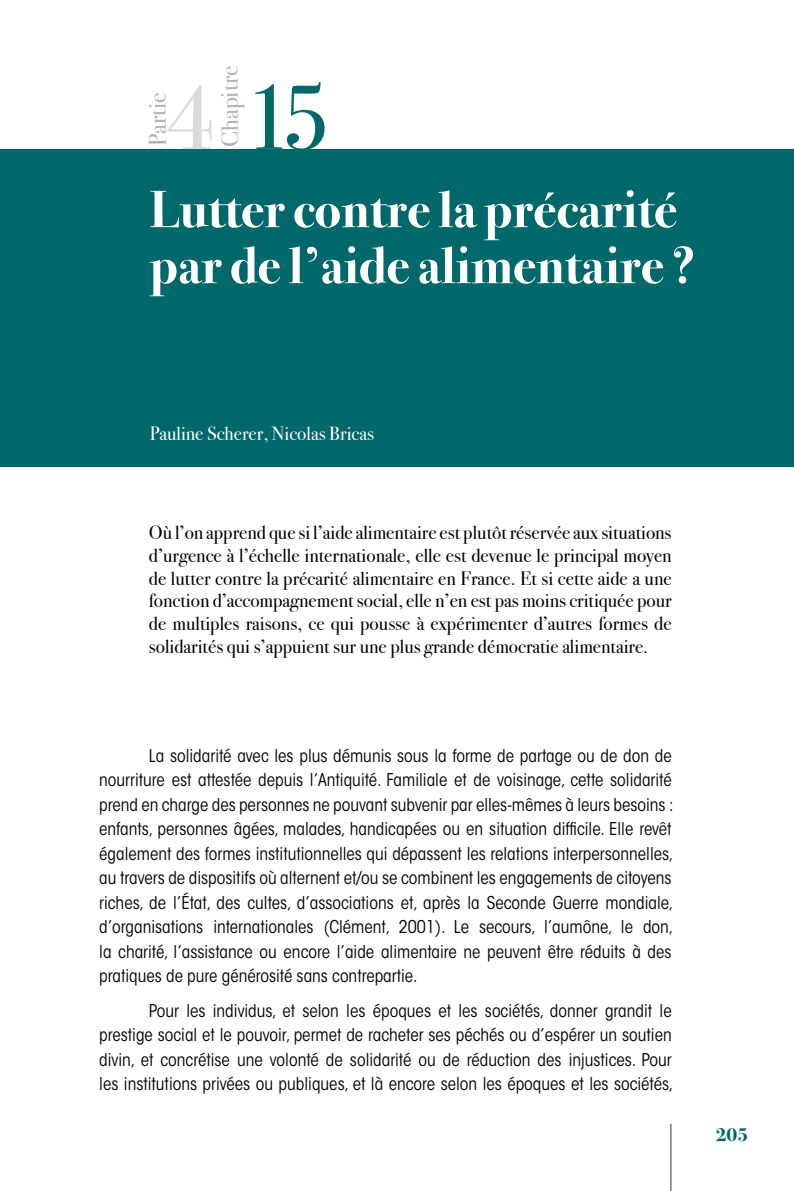
<style>
.page{position:relative;width:794px;height:1191px;background:#fff}
.page>*{position:absolute;margin:0;border:0;box-sizing:border-box;transform-origin:0 0}
.t1{font:91px "Bodoni Svty Two ITCTT";color:#00686b}
.quae-titre-chapitre{font:700 52.5px/56px "Bodoni Svty Two ITCTT";color:#fff}
.t2{font:24.5px "Bodoni Svty Two ITCTT";color:#b3b2b2}
.quae-chapo{font:19.25px/22.8px "Bodoni Svty Two ITCTT";color:#000;text-align:justify}
.quae-auteurs_BLANC{font:19.25px "Bodoni Svty Two ITCTT";color:#fff}
.t3{font:700 19.25px "Bodoni Svty Two ITCTT";color:#00686b}
.intro_chapitre{font:condensed 17.5px/24.5px "ITC Avant Garde Std";color:#000;text-align:justify}
.s1{color:#dadada}
</style>
<div class="page">
<hr style="left:670px;top:1124px;width:1px;height:67px;background:#878787">
<div style="left:0;top:149px;width:794px;height:317px;background:#00686b"></div>
<p class="t2" style="left:210px;top:147px;width:83px;rotate:-91deg">Chapitre</p>
<p class="t1" style="left:166px;top:43px;width:166px"><span class="s1">4</span> 15</p>
<p class="t2" style="left:138px;top:147px;width:55px;rotate:-91deg">Partie</p>
<p class="quae-titre-chapitre" style="left:150px;top:177px;width:547px">Lutter contre la précarité par de l’aide alimentaire ?</p>
<p class="quae-auteurs_BLANC" style="left:150px;top:417px;width:226px">Pauline Scherer, Nicolas Bricas</p>
<p class="quae-chapo" style="left:149px;top:519px;width:524px">Où l’on apprend que si l’aide alimentaire est plutôt réservée aux situations d’urgence à l’échelle internationale, elle est devenue le principal moyen de lutter contre la précarité alimentaire en France. Et si cette aide a une fonction d’accompagnement social, elle n’en est pas moins critiquée pour de multiples raisons, ce qui pousse à expérimenter d’autres formes de solidarités qui s’appuient sur une plus grande démocratie alimentaire.</p>
<p class="intro_chapitre" style="left:99px;top:743px;width:576px;text-indent:50px">La solidarité avec les plus démunis sous la forme de partage ou de don de nourriture est attestée depuis l’Antiquité. Familiale et de voisinage, cette solidarité prend en charge des personnes ne pouvant subvenir par elles-mêmes à leurs besoins : enfants, personnes âgées, malades, handicapées ou en situation difficile. Elle revêt également des formes institutionnelles qui dépassent les relations interpersonnelles, au travers de dispositifs où alternent et/ou se combinent les engagements de citoyens riches, de l’État, des cultes, d’associations et, après la Seconde Guerre mondiale, d’organisations internationales (Clément, 2001). Le secours, l’aumône, le don, la charité, l’assistance ou encore l’aide alimentaire ne peuvent être réduits à des pratiques de pure générosité sans contrepartie.</p>
<p class="intro_chapitre" style="left:99px;top:998px;width:575px;text-indent:50px">Pour les individus, et selon les époques et les sociétés, donner grandit le prestige social et le pouvoir, permet de racheter ses péchés ou d’espérer un soutien divin, et concrétise une volonté de solidarité ou de réduction des injustices. Pour les institutions privées ou publiques, et là encore selon les époques et les sociétés,</p>
<p class="t3" style="left:715px;top:1118px;width:34px">205</p>
</div>
